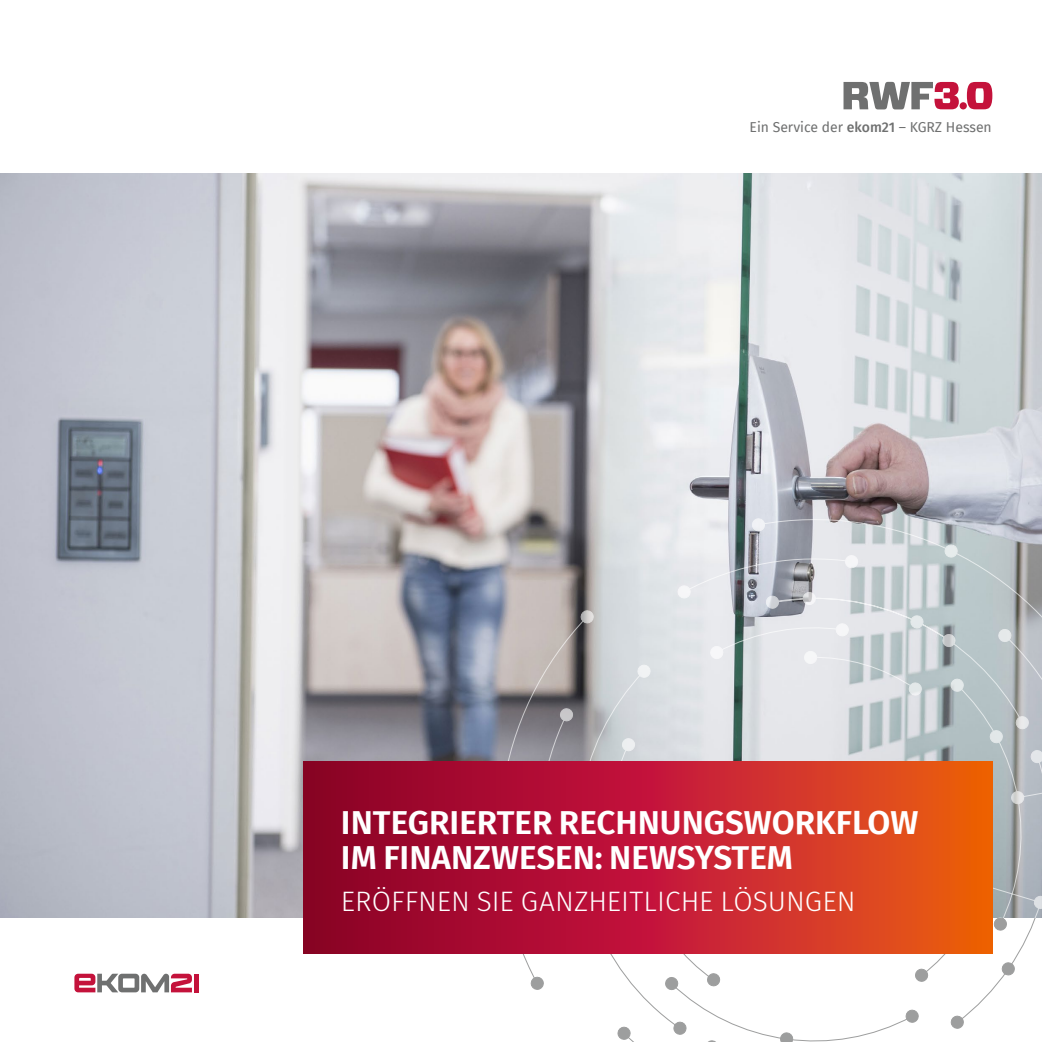
<style>
.page{position:relative;width:1042px;height:1042px;background:#fff}
.page>*{position:absolute;margin:0;border:0;box-sizing:border-box;transform-origin:0 0}
.t1{font:600 33.25px/35px "Fira Sans";color:#fff}
.t2{font:300 28px "Fira Sans";color:#fff}
.t3{font:14px "Fira Sans";color:#6f7070}
.s1{font-weight:500}
</style>
<div class="page">
<img style="left:0;top:174px;width:1042px;height:744px">
<svg style="left:74px;top:973px;width:118px;height:19px"></svg>
<hr style="left:194px;top:973px;width:4px;height:19px;background:#c4123b">
<svg style="left:843px;top:82px;width:116px;height:27px"></svg>
<svg style="left:967px;top:82px;width:25px;height:27px"></svg>
<div style="left:959px;top:102px;width:8px;height:7px;background:#c4123b;border-radius:50%"></div>
<svg style="left:497px;top:512px;width:545px;height:530px"></svg>
<svg style="left:704px;top:1039px;width:15px;height:3px"></svg>
<svg style="left:751px;top:517px;width:14px;height:15px"></svg>
<svg style="left:943px;top:543px;width:15px;height:15px"></svg>
<svg style="left:530px;top:976px;width:14px;height:15px"></svg>
<svg style="left:579px;top:609px;width:15px;height:15px"></svg>
<svg style="left:676px;top:584px;width:15px;height:15px"></svg>
<svg style="left:844px;top:554px;width:14px;height:15px"></svg>
<svg style="left:835px;top:622px;width:14px;height:15px"></svg>
<svg style="left:709px;top:645px;width:15px;height:15px"></svg>
<svg style="left:621px;top:737px;width:14px;height:15px"></svg>
<svg style="left:559px;top:707px;width:14px;height:15px"></svg>
<svg style="left:616px;top:1025px;width:15px;height:16px"></svg>
<svg style="left:664px;top:976px;width:14px;height:15px"></svg>
<svg style="left:779px;top:1031px;width:14px;height:11px"></svg>
<svg style="left:904px;top:1008px;width:15px;height:16px"></svg>
<svg style="left:993px;top:916px;width:14px;height:15px"></svg>
<svg style="left:1010px;top:790px;width:14px;height:15px"></svg>
<svg style="left:988px;top:729px;width:15px;height:15px"></svg>
<svg style="left:949px;top:678px;width:15px;height:15px"></svg>
<svg style="left:997px;top:628px;width:15px;height:15px"></svg>
<svg style="left:706px;top:972px;width:14px;height:15px"></svg>
<svg style="left:636px;top:664px;width:15px;height:15px"></svg>
<svg style="left:672px;top:1020px;width:15px;height:16px"></svg>
<svg style="left:914px;top:967px;width:14px;height:16px"></svg>
<svg style="left:1029px;top:749px;width:13px;height:15px"></svg>
<svg style="left:1033px;top:895px;width:9px;height:15px"></svg>
<svg style="left:1000px;top:961px;width:15px;height:15px"></svg>
<svg style="left:949px;top:1014px;width:15px;height:16px"></svg>
<svg style="left:908px;top:681px;width:14px;height:15px"></svg>
<svg style="left:803px;top:650px;width:14px;height:15px"></svg>
<svg style="left:1015px;top:715px;width:14px;height:15px"></svg>
<svg style="left:909px;top:614px;width:15px;height:15px"></svg>
<svg style="left:765px;top:595px;width:14px;height:15px"></svg>
<svg style="left:802px;top:591px;width:14px;height:15px"></svg>
<svg style="left:941px;top:633px;width:15px;height:15px"></svg>
<svg style="left:304px;top:761px;width:688px;height:192px;background:#bf222a"></svg>
<p class="t3" style="left:749px;top:117px;width:244px">Ein Service der <span class="s1">ekom21</span> – KGRZ Hessen</p>
<p class="t1" style="left:341px;top:803px;width:579px">INTEGRIERTER RECHNUNGSWORKFLOW<br>IM FINANZWESEN: NEWSYSTEM</p>
<p class="t2" style="left:341px;top:881px;width:516px">ERÖFFNEN SIE GANZHEITLICHE LÖSUNGEN</p>
</div>
